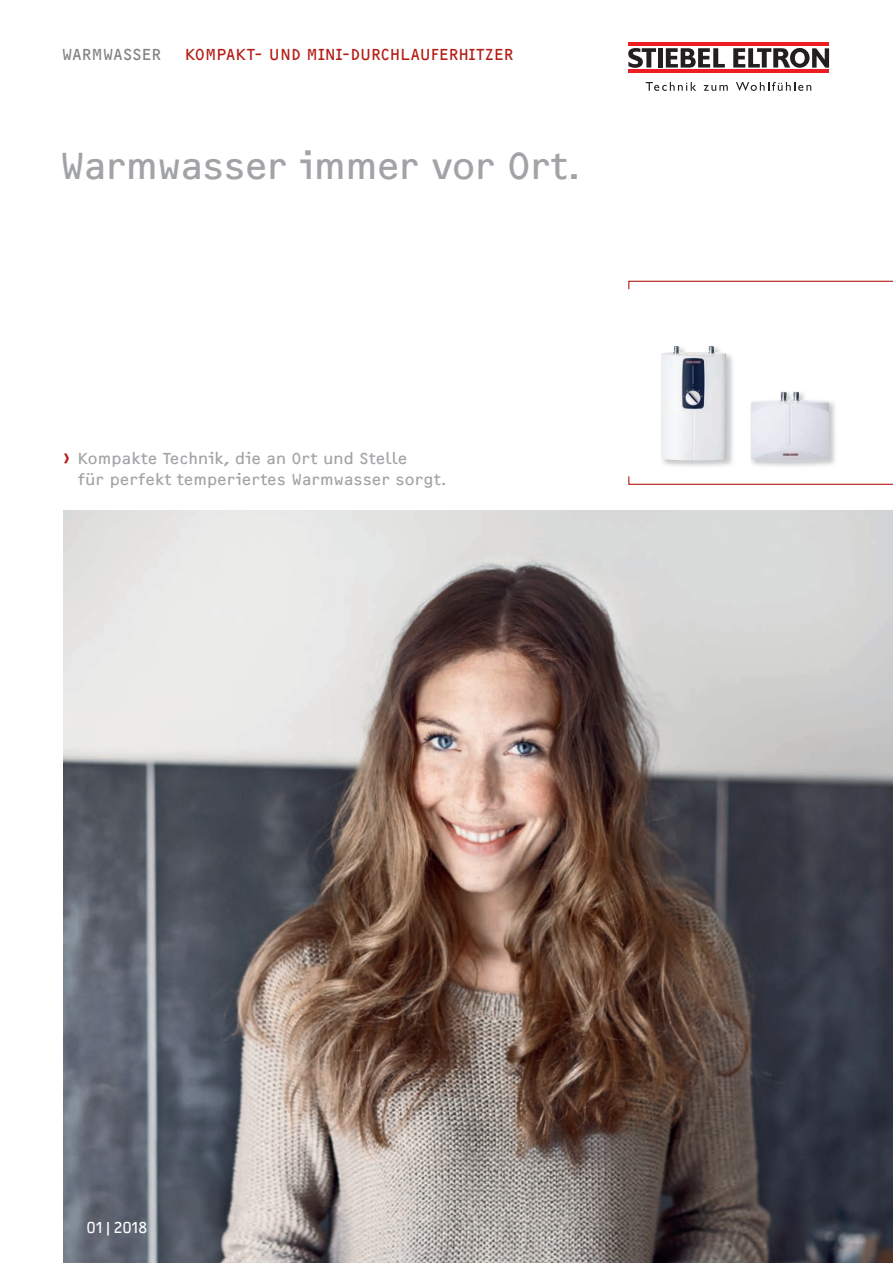
<style>
.page{position:relative;width:893px;height:1263px;background:#fff}
.page>*{position:absolute;margin:0;border:0;box-sizing:border-box;transform-origin:0 0}
.t1{font:39px "F2 FOCR Bczyk Com";letter-spacing:-.01em;color:#a1a3a6}
.t2{font:16.5px/21px "F2 FOCR Bczyk Com";letter-spacing:.01em;color:#a1a3a6}
.t3{font:16.5px "F2 FOCR Bczyk Com";letter-spacing:.02em;color:#b41d15}
.t4{font:16.5px "F2 FOCR Bczyk Com";letter-spacing:.015em;color:#808285}
.t5{font:15px "F2 FOCR Bczyk Com";letter-spacing:-.01em;color:#fff}
.s1{font-size:21.75px;color:#b41d15}
</style>
<div class="page">
<img style="left:64px;top:510px;width:829px;height:753px">
<img style="left:662px;top:354px;width:71px;height:112px">
<img style="left:661px;top:345px;width:66px;height:115px">
<img style="left:751px;top:391px;width:84px;height:75px">
<img style="left:751px;top:392px;width:78px;height:69px">
<hr style="left:628px;top:43px;width:201px;height:3px;background:#ee1d23">
<hr style="left:628px;top:70px;width:201px;height:3px;background:#ee1d23">
<svg style="left:666px;top:48px;width:59px;height:20px"></svg>
<div style="left:658px;top:48px;width:5px;height:20px;background:#231f20"></div>
<svg style="left:733px;top:48px;width:96px;height:20px"></svg>
<svg style="left:628px;top:48px;width:28px;height:20px"></svg>
<svg style="left:646px;top:82px;width:50px;height:9px"></svg>
<svg style="left:704px;top:85px;width:24px;height:6px"></svg>
<svg style="left:736px;top:82px;width:75px;height:9px"></svg>
<svg style="left:628px;top:280px;width:265px;height:10px"></svg>
<svg style="left:628px;top:476px;width:265px;height:9px"></svg>
<p class="t4" style="left:62px;top:45px;width:100px">WARMWASSER</p>
<p class="t3" style="left:185px;top:45px;width:330px">KOMPAKT- UND MINI-DURCHLAUFERHITZER</p>
<h1 class="t1" style="left:61px;top:143px;width:522px">Warmwasser immer vor Ort.</h1>
<p class="t2" style="left:78px;top:448px;width:370px;text-indent:-14px"><span class="s1">›</span> Kompakte Technik, die an Ort und Stelle<br>für perfekt temperiertes Warmwasser sorgt.</p>
<p class="t5" style="left:86px;top:1220px;width:63px">01| 2018</p>
</div>
